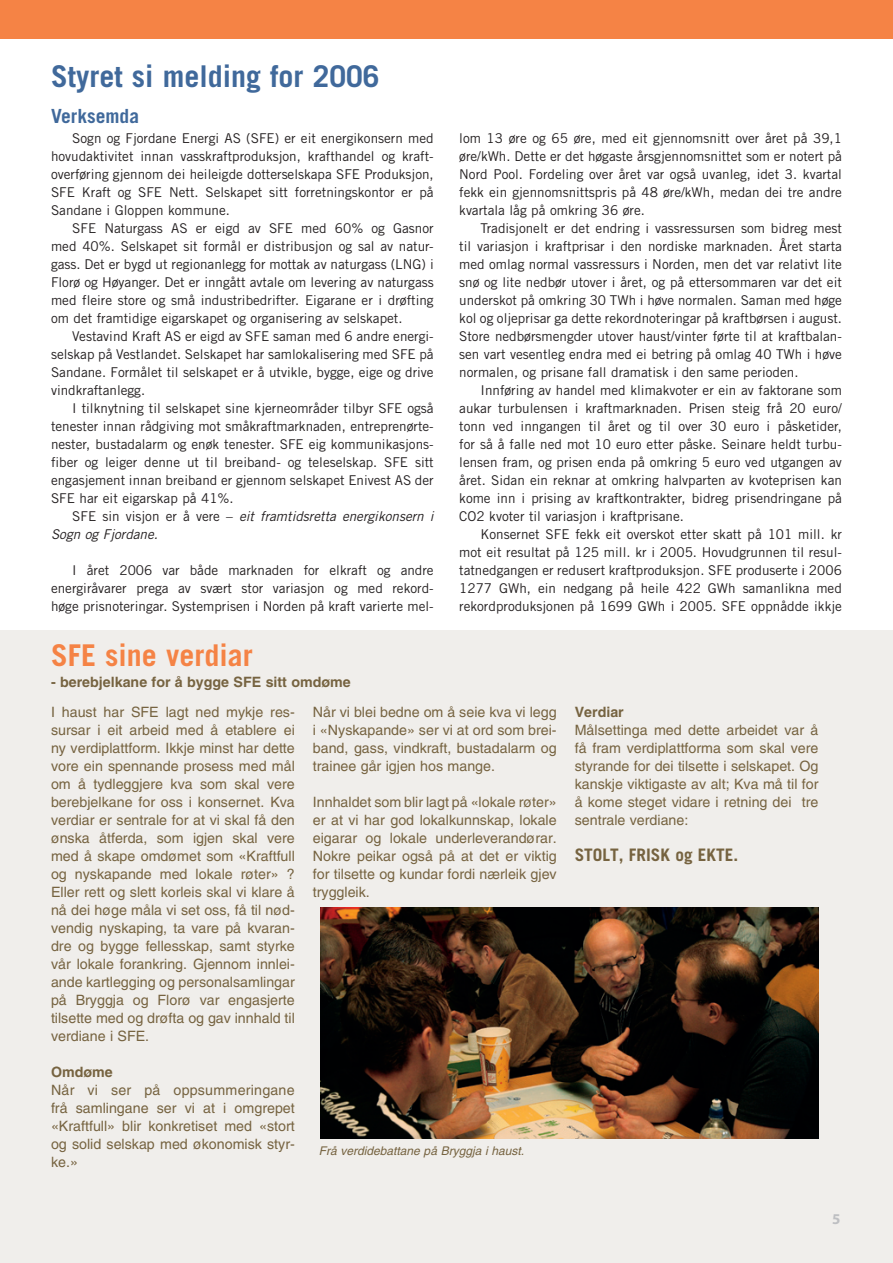
<style>
.page{position:relative;width:893px;height:1263px;background:#fff}
.page>*{position:absolute;margin:0;border:0;box-sizing:border-box;transform-origin:0 0}
.t1{font:700 30px "Trade Gothic";color:#40699b}
.t2{font:700 30px "Trade Gothic";color:#f58345}
.t3{font:700 19.5px "Trade Gothic";color:#40699b}
.t4{font:700 17.25px "Trade Gothic";color:#766340}
.t5{font:700 15px "Myriad";color:#bebfc2}
.t6{font:14.25px/18px "Helvetica";color:#766340;text-align:justify}
.t7{font:700 14.25px "Helvetica";color:#766340}
.t8{font:13.5px/18px "Trade Gothic";color:#231f20;text-align:justify}
.t9{font:italic 13.5px/18px "Trade Gothic";color:#231f20}
.t10{font:italic 12px "Helvetica";color:#766340}
.s1{font-style:normal}
</style>
<div class="page">
<div style="left:0;top:630px;width:893px;height:633px;background:#f0eeeb"></div>
<div style="left:0;top:0;width:893px;height:38px;background:#f58345"></div>
<img style="left:320px;top:907px;width:499px;height:231px">
<h1 class="t1" style="left:51px;top:58px;width:330px">Styret si melding for 2006</h1>
<h2 class="t3" style="left:51px;top:104px;width:90px">Verksemda</h2>
<p class="t8" style="left:51px;top:129px;width:384px;text-indent:21px">Sogn og Fjordane Energi AS (SFE) er eit energikonsern med hovudaktivitet innan vasskraftproduksjon, krafthandel og kraft&shy;overføring gjennom dei heileigde dotterselskapa SFE Produksjon, SFE Kraft og SFE Nett. Selskapet sitt forretningskontor er på Sandane i Gloppen kommune.</p>
<p class="t8" style="left:51px;top:219px;width:384px;text-indent:21px">SFE Naturgass AS er eigd av SFE med 60% og Gasnor med 40%. Selskapet sit formål er distribusjon og sal av natur&shy;gass. Det er bygd ut regionanlegg for mottak av naturgass (LNG) i Florø og Høyanger. Det er inngått avtale om levering av naturgass med fleire store og små industribedrifter. Eigarane er i drøfting om det framtidige eigarskapet og organisering av selskapet.</p>
<p class="t8" style="left:51px;top:327px;width:384px;text-indent:21px">Vestavind Kraft AS er eigd av SFE saman med 6 andre energi&shy;selskap på Vestlandet. Selskapet har samlokalisering med SFE på Sandane. Formålet til selskapet er å utvikle, bygge, eige og drive vindkraftanlegg.</p>
<p class="t8" style="left:51px;top:399px;width:384px;text-indent:21px">I tilknytning til selskapet sine kjerneområder tilbyr SFE også tenester innan rådgiving mot småkraftmarknaden, entreprenørte&shy;nester, bustadalarm og enøk tenester. SFE eig kommunikasjons&shy;fiber og leiger denne ut til breiband- og teleselskap. SFE sitt engasjement innan breiband er gjennom selskapet Enivest AS der SFE har eit eigarskap på 41%.</p>
<p class="t9" style="left:51px;top:507px;width:384px;text-indent:21px"><span class="s1">SFE sin visjon er å vere –</span> eit framtidsretta energikonsern i<br>Sogn og Fjordane.</p>
<p class="t8" style="left:51px;top:561px;width:384px;text-indent:21px">I året 2006 var både marknaden for elkraft og andre energiråvarer prega av svært stor variasjon og med rekord&shy;høge prisnoteringar. Systemprisen i Norden på kraft varierte mel-</p>
<h1 class="t2" style="left:51px;top:637px;width:16px">SFE</h1>
<h1 class="t2" style="left:105px;top:637px;width:149px">sine verdiar</h1>
<p class="t7" style="left:51px;top:673px;width:301px">- berebjelkane for å bygge SFE sitt omdøme</p>
<p class="t8" style="left:459px;top:129px;width:384px">lom 13 øre og 65 øre, med eit gjennomsnitt over året på 39,1 øre/kWh. Dette er det høgaste årsgjennomsnittet som er notert på Nord Pool. Fordeling over året var også uvanleg, idet 3. kvartal fekk ein gjennomsnittspris på 48 øre/kWh, medan dei tre andre kvartala låg på omkring 36 øre.</p>
<p class="t8" style="left:459px;top:219px;width:384px;text-indent:21px">Tradisjonelt er det endring i vassressursen som bidreg mest til variasjon i kraftprisar i den nordiske marknaden. Året starta med omlag normal vassressurs i Norden, men det var relativt lite snø og lite nedbør utover i året, og på ettersommaren var det eit underskot på omkring 30 TWh i høve normalen. Saman med høge kol og oljeprisar ga dette rekordnoteringar på kraftbørsen i august.<br>Store nedbørsmengder utover haust/vinter førte til at kraftbalan&shy;sen vart vesentleg endra med ei betring på omlag 40 TWh i høve normalen, og prisane fall dramatisk i den same perioden.</p>
<p class="t8" style="left:459px;top:381px;width:384px;text-indent:21px">Innføring av handel med klimakvoter er ein av faktorane som aukar turbulensen i kraftmarknaden. Prisen steig frå 20 euro/ tonn ved inngangen til året og til over 30 euro i påsketider, for så å falle ned mot 10 euro etter påske. Seinare heldt turbu&shy;lensen fram, og prisen enda på omkring 5 euro ved utgangen av året. Sidan ein reknar at omkring halvparten av kvoteprisen kan kome inn i prising av kraftkontrakter, bidreg prisendringane på CO2 kvoter til variasjon i kraftprisane.</p>
<p class="t8" style="left:459px;top:525px;width:384px;text-indent:21px">Konsernet SFE fekk eit overskot etter skatt på 101 mill. kr mot eit resultat på 125 mill. kr i 2005. Hovudgrunnen til resul&shy;tatnedgangen er redusert kraftproduksjon. SFE produserte i 2006<br>1277 GWh, ein nedgang på heile 422 GWh samanlikna med rekordproduksjonen på 1699 GWh i 2005. SFE oppnådde ikkje</p>
<p class="t6" style="left:51px;top:703px;width:245px">I haust har SFE lagt ned mykje res&shy;sursar i eit arbeid med å etablere ei ny verdiplattform. Ikkje minst har dette vore ein spennande prosess med mål om å tydleggjere kva som skal vere berebjelkane for oss i konsernet. Kva verdiar er sentrale for at vi skal få den ønska åtferda, som igjen skal vere med å skape omdømet som «Kraftfull og nyskapande med lokale røter» ?<br>Eller rett og slett korleis skal vi klare å nå dei høge måla vi set oss, få til nød&shy;vendig nyskaping, ta vare på kvaran&shy;dre og bygge fellesskap, samt styrke vår lokale forankring. Gjennom innlei&shy;ande kartlegging og personalsamlingar på Bryggja og Florø var engasjerte tilsette med og drøfta og gav innhald til verdiane i SFE.</p>
<p class="t7" style="left:51px;top:1063px;width:63px">Omdøme</p>
<p class="t6" style="left:51px;top:1081px;width:245px">Når vi ser på oppsummeringane frå samlingane ser vi at i omgrepet «Kraftfull» blir konkretiset med «stort og solid selskap med økonomisk styr&shy;ke.»</p>
<p class="t6" style="left:313px;top:703px;width:245px">Når vi blei bedne om å seie kva vi legg i «Nyskapande» ser vi at ord som brei&shy;band, gass, vindkraft, bustadalarm og trainee går igjen hos mange.</p>
<p class="t6" style="left:313px;top:793px;width:245px">Innhaldet som blir lagt på «lokale røter» er at vi har god lokalkunnskap, lokale eigarar og lokale underleverandørar.<br>Nokre peikar også på at det er viktig for tilsette og kundar fordi nærleik gjev tryggleik.</p>
<p class="t10" style="left:319px;top:1143px;width:207px">Frå verdidebattane på Bryggja i haust.</p>
<p class="t7" style="left:575px;top:703px;width:51px">Verdiar</p>
<p class="t6" style="left:575px;top:721px;width:245px">Målsettinga med dette arbeidet var å få fram verdiplattforma som skal vere styrande for dei tilsette i selskapet. Og kanskje viktigaste av alt; Kva må til for å kome steget vidare i retning dei tre sentrale verdiane:</p>
<p class="t4" style="left:575px;top:844px;width:63px">STOLT, FRIS</p>
<p class="t4" style="left:660px;top:844px;width:79px">K og EKTE.</p>
<p class="t5" style="left:832px;top:1211px;width:10px">5</p>
</div>
